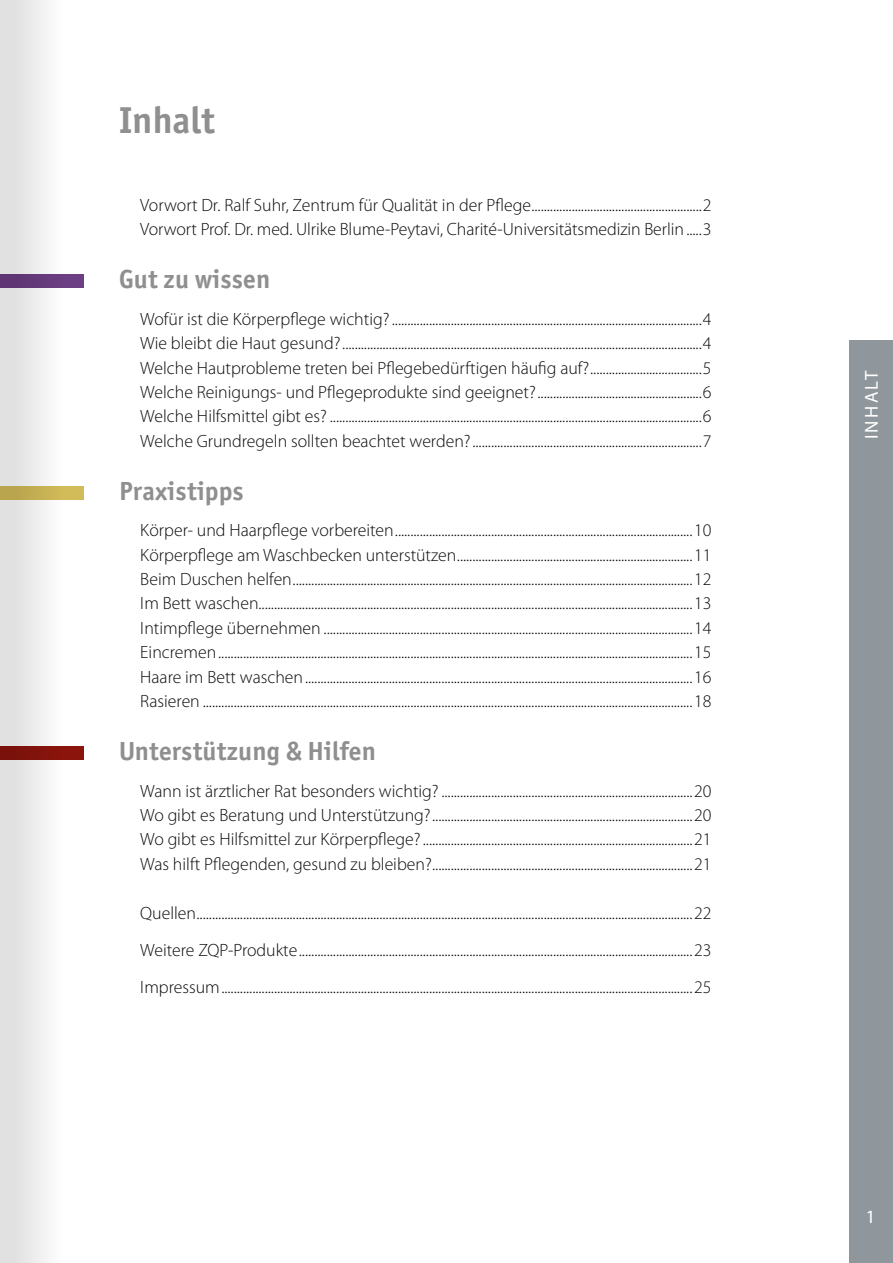
<style>
.page{position:relative;width:893px;height:1263px;background:#fff}
.page>*{position:absolute;margin:0;border:0;box-sizing:border-box;transform-origin:0 0}
.t1{font:700 37.5px "Officina Sans ITC Std";color:#8f8f8f}
.t2{font:700 26.25px "Officina Sans ITC Std";letter-spacing:.01em;color:#8f8f8f}
.t3{font:18.75px "Myriad Pro";letter-spacing:.12em;color:#fff}
.t4{font:300 17.85px/24.3px "Myriad Pro";color:#0a0a0a;text-align:justify}
</style>
<div class="page">
<div style="left:849px;top:340px;width:44px;height:923px;background:#90979c"></div>
<div style="left:1px;top:275px;width:83px;height:13px;background:#6c3e83"></div>
<div style="left:1px;top:486px;width:83px;height:14px;background:#d2bb59"></div>
<div style="left:0;top:746px;width:84px;height:14px;background:#8b150d"></div>
<svg style="left:0;top:0;width:63px;height:1263px"></svg>
<h1 class="t1" style="left:119px;top:97px;width:97px">Inhalt</h1>
<p class="t4" style="left:140px;top:193px;width:573px">Vorwort Dr. Ralf Suhr, Zentrum für Qualität in der Pflege.......................................................2<br>Vorwort Prof. Dr. med. Ulrike Blume-Peytavi, Charité-Universitätsmedizin Berlin.....3</p>
<h2 class="t2" style="left:119px;top:263px;width:153px">Gut zu wissen</h2>
<p class="t4" style="left:140px;top:307px;width:573px">Wofür ist die Körperpflege wichtig?....................................................................................................4<br>Wie bleibt die Haut gesund?....................................................................................................................4<br>Welche Hautprobleme treten bei Pflegebedürftigen häufig auf?....................................5<br>Welche Reinigungs- und Pflegeprodukte sind geeignet?.....................................................6<br>Welche Hilfsmittel gibt es? ........................................................................................................................6<br>Welche Grundregeln sollten beachtet werden?..........................................................................7</p>
<h2 class="t2" style="left:119px;top:475px;width:126px">Praxistipps</h2>
<p class="t4" style="left:140px;top:518px;width:573px">Körper- und Haarpflege vorbereiten................................................................................................10<br>Körperpflege am Waschbecken unterstützen............................................................................11<br>Beim Duschen helfen.................................................................................................................................12<br>Im Bett waschen............................................................................................................................................13<br>Intimpflege übernehmen .......................................................................................................................14<br>Eincremen.........................................................................................................................................................15<br>Haare im Bett waschen.............................................................................................................................16<br>Rasieren ..............................................................................................................................................................18</p>
<h2 class="t2" style="left:119px;top:735px;width:258px">Unterstützung &amp; Hilfen</h2>
<p class="t4" style="left:140px;top:778px;width:573px">Wann ist ärztlicher Rat besonders wichtig?.................................................................................20<br>Wo gibt es Beratung und Unterstützung?....................................................................................20<br>Wo gibt es Hilfsmittel zur Körperpflege?.......................................................................................21<br>Was hilft Pflegenden, gesund zu bleiben?....................................................................................21</p>
<p class="t4" style="left:140px;top:894px;width:573px;line-height:37px">Quellen................................................................................................................................................................22<br>Weitere ZQP-Produkte...............................................................................................................................23<br>Impressum........................................................................................................................................................25</p>
<p class="t3" style="left:861px;top:439px;width:70px;rotate:-90deg">INHALT</p>
<p class="t3" style="left:866px;top:1206px;width:11px">1</p>
</div>
